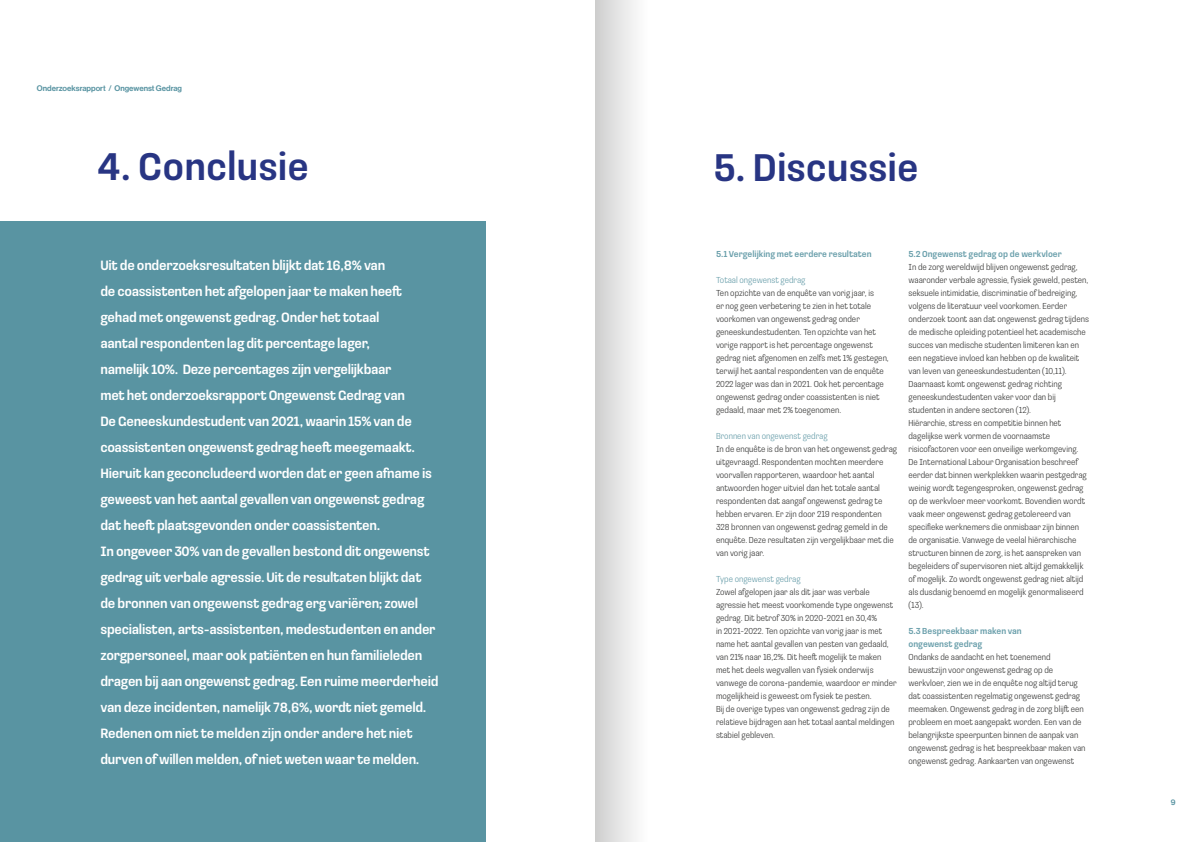
<style>
.page{position:relative;width:1191px;height:842px;background:#fff}
.page>*{position:absolute;margin:0;border:0;box-sizing:border-box;transform-origin:0 0}
.t1{font:500 40px "Loos Condensed";color:#283583}
.t2{font:500 14px/26px "Loos Condensed";letter-spacing:-.02em;color:#fff}
.t3{font:300 9px/13px "Loos Condensed";color:#3c3c3b}
.t4{font:500 9px/13px "Loos Condensed";color:#6a9fab}
.t5{font:300 9px "Loos Condensed";color:#6a9fab}
.t6{font:8px "N Haas Grotesk DS Pro 65 Md";color:#5994a2}
</style>
<div class="page">
<div style="left:0;top:221px;width:486px;height:621px;background:#5994a2"></div>
<div style="left:595px;top:0;width:85px;height:842px;background:linear-gradient(to right,#d6d6d6,#fff)"></div>
<p class="t6" style="left:37px;top:84px;width:147px">Onderzoeksrapport / Ongewenst Gedrag</p>
<h1 class="t1" style="left:97px;top:139px;width:213px">4. Conclusie</h1>
<h1 class="t1" style="left:713px;top:139px;width:207px">5. Discussie</h1>
<p class="t2" style="left:100px;top:252px;width:340px">Uit de onderzoeksresultaten blijkt dat 16,8% van<br>de coassistenten het afgelopen jaar te maken heeft gehad met ongewenst gedrag. Onder het totaal<br>aantal respondenten lag dit percentage lager,<br>namelijk 10%. Deze percentages zijn vergelijkbaar<br>met het onderzoeksrapport Ongewenst Gedrag van<br>De Geneeskundestudent van 2021, waarin 15% van de coassistenten ongewenst gedrag heeft meegemaakt.<br>Hieruit kan geconcludeerd worden dat er geen afname is geweest van het aantal gevallen van ongewenst gedrag dat heeft plaatsgevonden onder coassistenten.<br>In ongeveer 30% van de gevallen bestond dit ongewenst gedrag uit verbale agressie. Uit de resultaten blijkt dat de bronnen van ongewenst gedrag erg variëren; zowel specialisten, arts-assistenten, medestudenten en ander zorgpersoneel, maar ook patiënten en hun familieleden dragen bij aan ongewenst gedrag. Een ruime meerderheid van deze incidenten, namelijk 78,6%, wordt niet gemeld.<br>Redenen om niet te melden zijn onder andere het niet durven of willen melden, of niet weten waar te melden.</p>
<p class="t4" style="left:716px;top:247px;width:157px">5.1 Vergelijking met eerdere resultaten</p>
<p class="t5" style="left:716px;top:274px;width:91px">Totaal ongewenst gedrag</p>
<p class="t3" style="left:716px;top:286px;width:174px">Ten opzichte van de enquête van vorig jaar, is<br>er nog geen verbetering te zien in het totale voorkomen van ongewenst gedrag onder geneeskundestudenten. Ten opzichte van het vorige rapport is het percentage ongewenst gedrag niet afgenomen en zelfs met 1% gestegen, terwijl het aantal respondenten van de enquête 2022 lager was dan in 2021. Ook het percentage ongewenst gedrag onder coassistenten is niet gedaald, maar met 2% toegenomen.</p>
<p class="t5" style="left:716px;top:430px;width:113px">Bronnen van ongewenst gedrag</p>
<p class="t3" style="left:716px;top:442px;width:183px">In de enquête is de bron van het ongewenst gedrag uitgevraagd. Respondenten mochten meerdere voorvallen rapporteren, waardoor het aantal antwoorden hoger uitviel dan het totale aantal respondenten dat aangaf ongewenst gedrag te hebben ervaren. Er zijn door 219 respondenten 328 bronnen van ongewenst gedrag gemeld in de enquête. Deze resultaten zijn vergelijkbaar met die van vorig jaar.</p>
<p class="t5" style="left:716px;top:573px;width:86px">Type ongewenst gedrag</p>
<p class="t3" style="left:716px;top:585px;width:182px">Zowel afgelopen jaar als dit jaar was verbale agressie het meest voorkomende type ongewenst gedrag. Dit betrof 30% in 2020-2021 en 30,4%<br>in 2021-2022. Ten opzichte van vorig jaar is met name het aantal gevallen van pesten van gedaald, van 21% naar 16,2%. Dit heeft mogelijk te maken met het deels wegvallen van fysiek onderwijs vanwege de corona-pandemie, waardoor er minder mogelijkheid is geweest om fysiek te pesten.<br>Bij de overige types van ongewenst gedrag zijn de relatieve bijdragen aan het totaal aantal meldingen stabiel gebleven.</p>
<p class="t4" style="left:908px;top:247px;width:155px">5.2 Ongewenst gedrag op de werkvloer</p>
<p class="t3" style="left:908px;top:260px;width:182px">In de zorg wereldwijd blijven ongewenst gedrag, waaronder verbale agressie, fysiek geweld, pesten, seksuele intimidatie, discriminatie of bedreiging, volgens de literatuur veel voorkomen. Eerder onderzoek toont aan dat ongewenst gedrag tijdens de medische opleiding potentieel het academische succes van medische studenten limiteren kan en een negatieve invloed kan hebben op de kwaliteit van leven van geneeskundestudenten (10,11).<br>Daarnaast komt ongewenst gedrag richting geneeskundestudenten vaker voor dan bij studenten in andere sectoren (12).<br>Hiërarchie, stress en competitie binnen het dagelijkse werk vormen de voornaamste risicofactoren voor een onveilige werkomgeving.<br>De International Labour Organisation beschreef eerder dat binnen werkplekken waarin pestgedrag weinig wordt tegengesproken, ongewenst gedrag op de werkvloer meer voorkomt. Bovendien wordt vaak meer ongewenst gedrag getolereerd van specifieke werknemers die onmisbaar zijn binnen de organisatie. Vanwege de veelal hiërarchische structuren binnen de zorg, is het aanspreken van begeleiders of supervisoren niet altijd gemakkelijk of mogelijk. Zo wordt ongewenst gedrag niet altijd als dusdanig benoemd en mogelijk genormaliseerd (13).</p>
<p class="t4" style="left:908px;top:624px;width:115px">5.3 Bespreekbaar maken van ongewenst gedrag</p>
<p class="t3" style="left:908px;top:650px;width:179px">Ondanks de aandacht en het toenemend bewustzijn voor ongewenst gedrag op de werkvloer, zien we in de enquête nog altijd terug dat coassistenten regelmatig ongewenst gedrag meemaken. Ongewenst gedrag in de zorg blijft een probleem en moet aangepakt worden. Een van de belangrijkste speerpunten binnen de aanpak van ongewenst gedrag is het bespreekbaar maken van ongewenst gedrag. Aankaarten van ongewenst</p>
<p class="t6" style="left:1170px;top:797px;width:6px">9</p>
</div>
